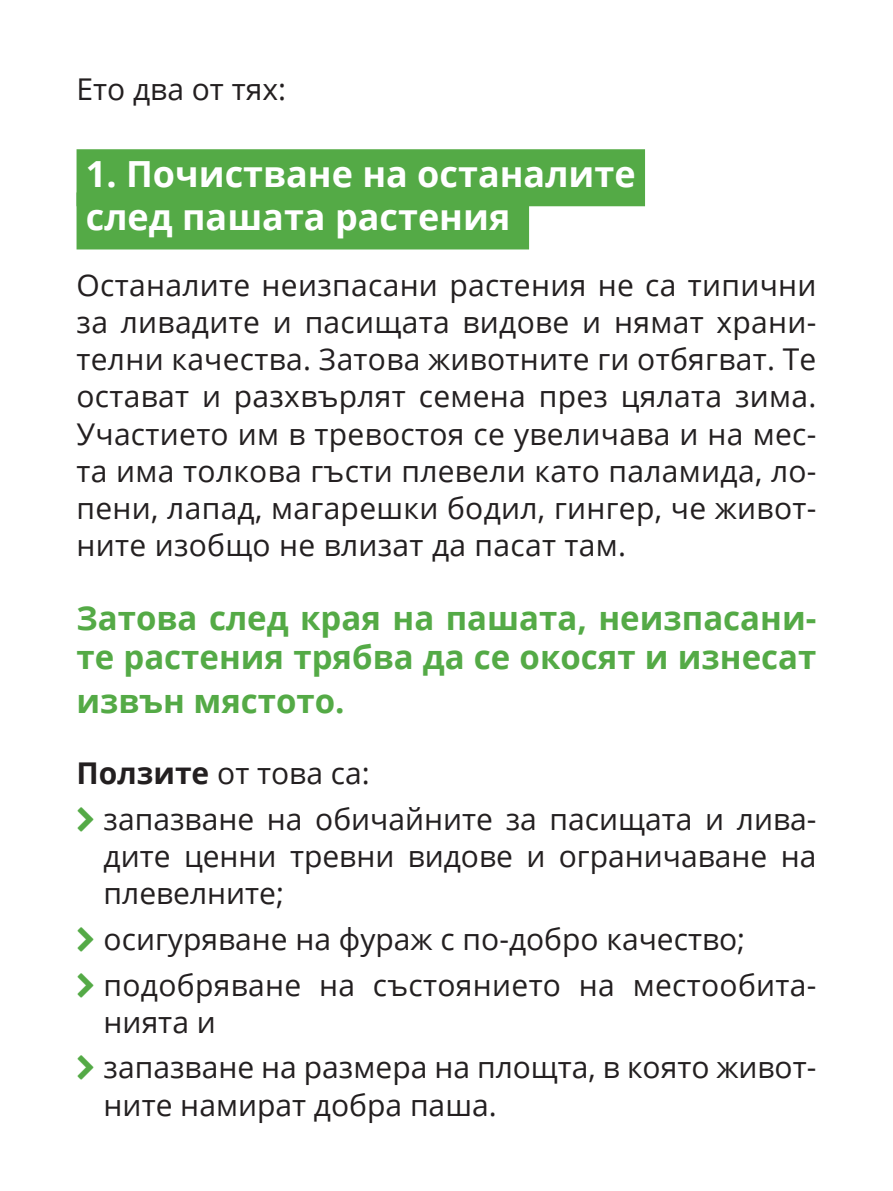
<style>
.page{position:relative;width:893px;height:1191px;background:#fff}
.page>*{position:absolute;margin:0;border:0;box-sizing:border-box;transform-origin:0 0}
.t1{font:700 36px/43.2px "Open Sans";color:#fff}
.t2{font:700 33px/39.6px "Open Sans";color:#54aa46}
.t3{font:30px/37.2px "Open Sans";color:#231f20}
.s1{font-weight:700}
</style>
<div class="page">
<div style="left:77px;top:149px;width:568px;height:57px;background:#54aa46"></div>
<div style="left:77px;top:192px;width:452px;height:57px;background:#54aa46"></div>
<p class="t3" style="left:77px;top:69px;width:211px">Ето два от тях:</p>
<p class="t1" style="left:86px;top:151px;width:551px">1. Почистване на останалите след пашата растения</p>
<p class="t3" style="left:77px;top:265px;width:741px;text-align:justify">Останалите неизпасани растения не са типични за ливадите и пасищата видове и нямат храни&shy;телни качества. Затова животните ги отбягват. Те остават и разхвърлят семена през цялата зима.<br>Участието им в тревостоя се увеличава и на мес&shy;та има толкова гъсти плевели като паламида, ло&shy;пени, лапад, магарешки бодил, гингер, че живот&shy;ните изобщо не влизат да пасат там.</p>
<p class="t2" style="left:77px;top:597px;width:741px">Затова след края на пашата, неизпасани&shy;те растения трябва да се окосят и изнесат</p>
<p class="t2" style="left:77px;top:680px;width:270px">извън мястото.</p>
<p class="t3" style="left:104px;top:749px;width:714px;line-height:45.6px;text-indent:-27px"><span class="s1">П олзите</span> от това са:<br>запазване на обичайните за пасищата и лива-</p>
<p class="t3" style="left:104px;top:836px;width:714px">дите ценни тревни видове и ограничаване на плевелните;</p>
<p class="t3" style="left:104px;top:915px;width:714px;line-height:45.6px">осигуряване на фураж с по-добро качество; подобряване на състоянието на местообита-</p>
<p class="t3" style="left:104px;top:998px;width:714px;line-height:45.6px">нията и<br>запазване на размера на площта, в която живот-</p>
<p class="t3" style="left:104px;top:1085px;width:395px">ните намират добра паша.</p>
</div>
